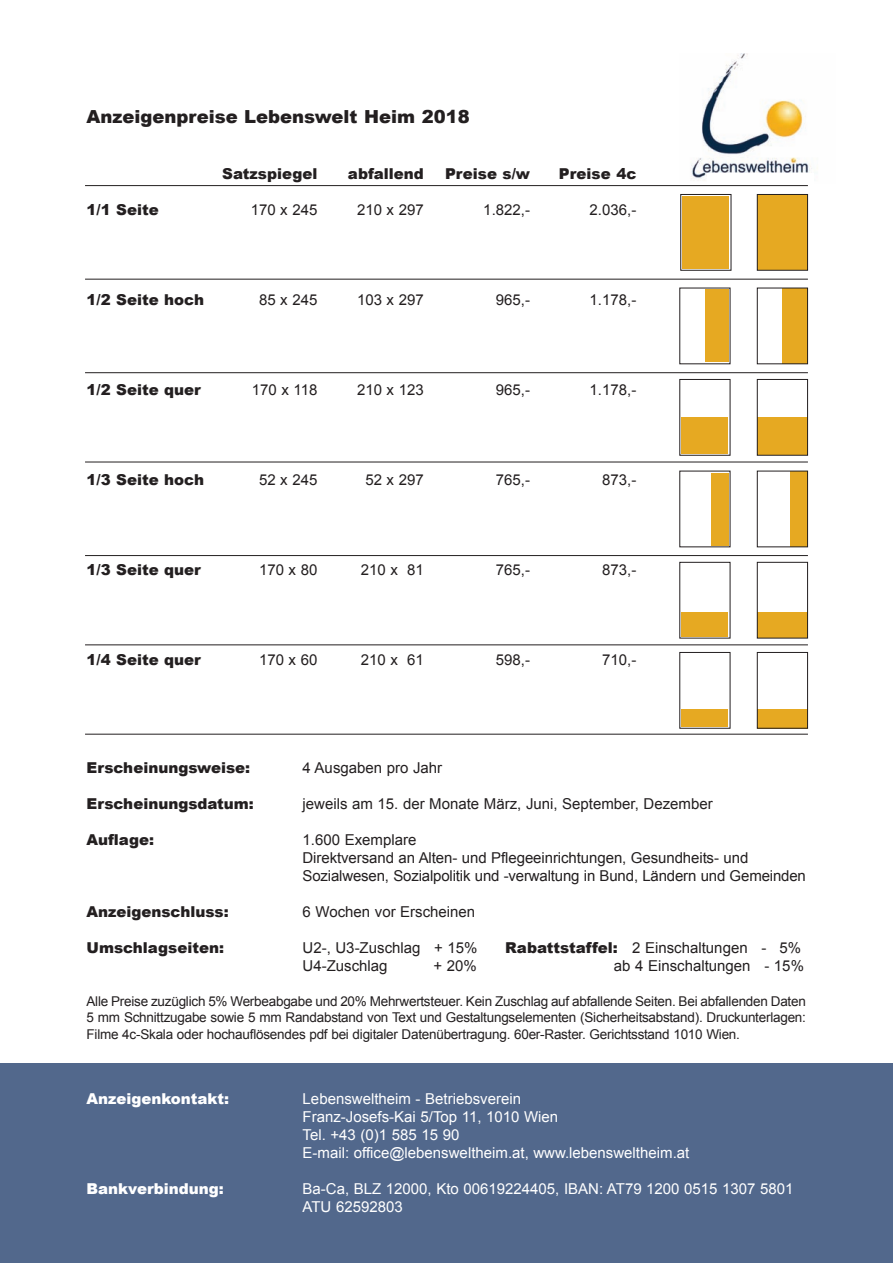
<style>
.page{position:relative;width:893px;height:1263px;background:#fff}
.page>*{position:absolute;margin:0;border:0;box-sizing:border-box;transform-origin:0 0}
.t1{font:900 18px "Arial";color:#231f20}
.t2{font:15px/18px "Arial";color:#231f20}
.t3{font:15px/18px "Arial";color:#fff}
.t4{font:900 15px "Arial";color:#231f20}
.t5{font:900 15px "Arial";color:#fff}
.t6{font:13.5px/16.2px "Arial";letter-spacing:-.015em;color:#231f20;text-align:justify}
.s1{font-weight:900}
.s2{color:#fff}
</style>
<div class="page">
<div style="left:0;top:1063px;width:893px;height:200px;background:#52688c"></div>
<hr style="left:85px;top:279px;width:723px;height:1px;background:#231f20">
<hr style="left:85px;top:372px;width:723px;height:1px;background:#231f20">
<hr style="left:85px;top:462px;width:723px;height:1px;background:#231f20">
<hr style="left:85px;top:555px;width:723px;height:1px;background:#231f20">
<hr style="left:85px;top:644px;width:723px;height:1px;background:#231f20">
<hr style="left:85px;top:734px;width:723px;height:1px;background:#231f20">
<div style="left:680px;top:194px;width:51px;height:77px;border:1px solid #231f20"></div>
<div style="left:682px;top:196px;width:47px;height:72px;background:#e6a922"></div>
<div style="left:757px;top:194px;width:50px;height:76px;background:#e6a922"></div>
<div style="left:757px;top:194px;width:51px;height:77px;border:1px solid #231f20"></div>
<div style="left:705px;top:290px;width:23px;height:72px;background:#e6a922"></div>
<div style="left:782px;top:288px;width:26px;height:75px;background:#e6a922"></div>
<div style="left:679px;top:379px;width:51px;height:77px;border:1px solid #231f20"></div>
<div style="left:681px;top:417px;width:47px;height:36px;background:#e6a922"></div>
<div style="left:758px;top:417px;width:50px;height:38px;background:#e6a922"></div>
<div style="left:757px;top:379px;width:51px;height:77px;border:1px solid #231f20"></div>
<div style="left:757px;top:288px;width:51px;height:76px;border:1px solid #231f20"></div>
<div style="left:681px;top:612px;width:47px;height:24px;background:#e6a922"></div>
<div style="left:758px;top:612px;width:50px;height:26px;background:#e6a922"></div>
<div style="left:757px;top:562px;width:51px;height:76px;border:1px solid #231f20"></div>
<div style="left:711px;top:473px;width:17px;height:72px;background:#e6a922"></div>
<div style="left:791px;top:471px;width:17px;height:75px;background:#e6a922"></div>
<div style="left:757px;top:471px;width:51px;height:76px;border:1px solid #231f20"></div>
<div style="left:679px;top:652px;width:51px;height:77px;border:1px solid #231f20"></div>
<div style="left:681px;top:709px;width:47px;height:17px;background:#e6a922"></div>
<div style="left:758px;top:709px;width:50px;height:19px;background:#e6a922"></div>
<div style="left:757px;top:652px;width:51px;height:77px;border:1px solid #231f20"></div>
<img style="left:691px;top:54px;width:127px;height:126px">
<div style="left:707px;top:173px;width:106px;height:14px;background:#fff"></div>
<hr style="left:85px;top:185px;width:723px;height:1px;background:#231f20">
<p class="t1" style="left:87px;top:104px;width:385px">Anzeigenpreise Lebenswelt Heim 2018</p>
<p class="t4" style="left:87px;top:198px;width:74px">1/1 Seite</p>
<p class="t4" style="left:222px;top:163px;width:97px">Satzspiegel</p>
<p class="t2" style="left:251px;top:201px;width:68px">170 x 245</p>
<p class="t4" style="left:348px;top:163px;width:77px">abfallend</p>
<p class="t2" style="left:357px;top:201px;width:68px">210 x 297</p>
<p class="t4" style="left:445px;top:162px;width:86px">Preise s/w</p>
<p class="t2" style="left:483px;top:201px;width:48px">1.822,-</p>
<p class="t4" style="left:559px;top:162px;width:79px">Preise 4c</p>
<p class="t2" style="left:590px;top:201px;width:48px">2.036,-</p>
<p class="t4" style="left:87px;top:288px;width:119px">1/2 Seite hoch</p>
<p class="t2" style="left:259px;top:291px;width:60px">85 x 245</p>
<p class="t2" style="left:357px;top:291px;width:68px">103 x 297</p>
<p class="t2" style="left:496px;top:291px;width:36px">965,-</p>
<p class="t2" style="left:590px;top:291px;width:48px">1.178,-</p>
<p class="t4" style="left:87px;top:378px;width:116px">1/2 Seite quer</p>
<p class="t4" style="left:87px;top:468px;width:119px">1/3 Seite hoch</p>
<p class="t2" style="left:252px;top:381px;width:67px">170 x 118</p>
<p class="t2" style="left:259px;top:471px;width:60px">52 x 245</p>
<p class="t2" style="left:357px;top:381px;width:68px">210 x 123</p>
<p class="t2" style="left:365px;top:471px;width:60px">52 x 297</p>
<p class="t2" style="left:496px;top:381px;width:36px">965,-</p>
<p class="t2" style="left:496px;top:471px;width:36px">765,-</p>
<p class="t2" style="left:590px;top:381px;width:48px">1.178,-</p>
<p class="t2" style="left:602px;top:471px;width:36px">873,-</p>
<p class="t4" style="left:87px;top:558px;width:116px">1/3 Seite quer</p>
<p class="t4" style="left:87px;top:648px;width:116px">1/4 Seite quer</p>
<p class="t2" style="left:259px;top:561px;width:60px">170 x 80</p>
<p class="t2" style="left:259px;top:651px;width:60px">170 x 60</p>
<p class="t2" style="left:361px;top:561px;width:64px">210 x 81</p>
<p class="t2" style="left:361px;top:651px;width:64px">210 x 61</p>
<p class="t2" style="left:496px;top:561px;width:36px">765,-</p>
<p class="t2" style="left:496px;top:651px;width:36px">598,-</p>
<p class="t2" style="left:602px;top:561px;width:36px">873,-</p>
<p class="t2" style="left:602px;top:651px;width:36px">710,-</p>
<p class="t4" style="left:87px;top:757px;width:165px">Erscheinungsweise:</p>
<p class="t2" style="left:303px;top:759px;width:141px">4 Ausgaben pro Jahr</p>
<p class="t4" style="left:87px;top:793px;width:169px">Erscheinungsdatum:</p>
<p class="t2" style="left:303px;top:795px;width:412px">jeweils am 15. der Monate März, Juni, September, Dezember</p>
<p class="t4" style="left:87px;top:829px;width:69px">Auflage:</p>
<p class="t2" style="left:303px;top:831px;width:505px">1.600 Exemplare<br>Direktversand an Alten- und Pflegeeinrichtungen, Gesundheits- und<br>Sozialwesen, Sozialpolitik und -verwaltung in Bund, Ländern und Gemeinden</p>
<p class="t4" style="left:87px;top:901px;width:144px">Anzeigenschluss:</p>
<p class="t2" style="left:303px;top:903px;width:174px">6 Wochen vor Erscheinen</p>
<p class="t4" style="left:87px;top:937px;width:139px">Umschlagseiten:</p>
<p class="t2" style="left:303px;top:939px;width:177px">U2-, U3-Zuschlag + 15%</p>
<p class="t2" style="left:505px;top:939px;width:297px"><span class="s1">Rabattstaffel:</span> 2 Einschaltungen - <span class="s2">0</span>5%</p>
<p class="t2" style="left:303px;top:957px;width:87px">U4-Zuschlag</p>
<p class="t2" style="left:433px;top:957px;width:45px">+ 20%</p>
<p class="t2" style="left:614px;top:957px;width:192px">ab 4 Einschaltungen - 15%</p>
<p class="t6" style="left:87px;top:993px;width:721px">Alle Preise zuzüglich 5% Werbeabgabe und 20% Mehrwertsteuer. Kein Zuschlag auf abfallende Seiten. Bei ab fallenden Daten 5 mm Schnittzugabe sowie 5 mm Randabstand von Text und Gestaltungselementen (Sicherheitsabstand). Druck unter lagen:<br>Filme 4c-Skala oder hochauflösendes pdf bei digitaler Datenübertragung. 60er-Raster. Gerichtsstand 1010 Wien.</p>
<p class="t5" style="left:87px;top:1087px;width:144px">Anzeigenkontakt:</p>
<p class="t3" style="left:303px;top:1090px;width:388px">Lebensweltheim - Betriebsverein<br>Franz-Josefs-Kai 5/Top 11, 1010 Wien<br>Tel. +43 (0)1 585 15 90<br>E-mail: office@lebensweltheim.at, www.lebensweltheim.at</p>
<p class="t5" style="left:87px;top:1177px;width:139px">Bankverbindung:</p>
<p class="t3" style="left:303px;top:1180px;width:492px">Ba-Ca, BLZ 12000, Kto 00619224405, IBAN: AT79 1200 0515 1307 5801<br>ATU 62592803</p>
</div>
